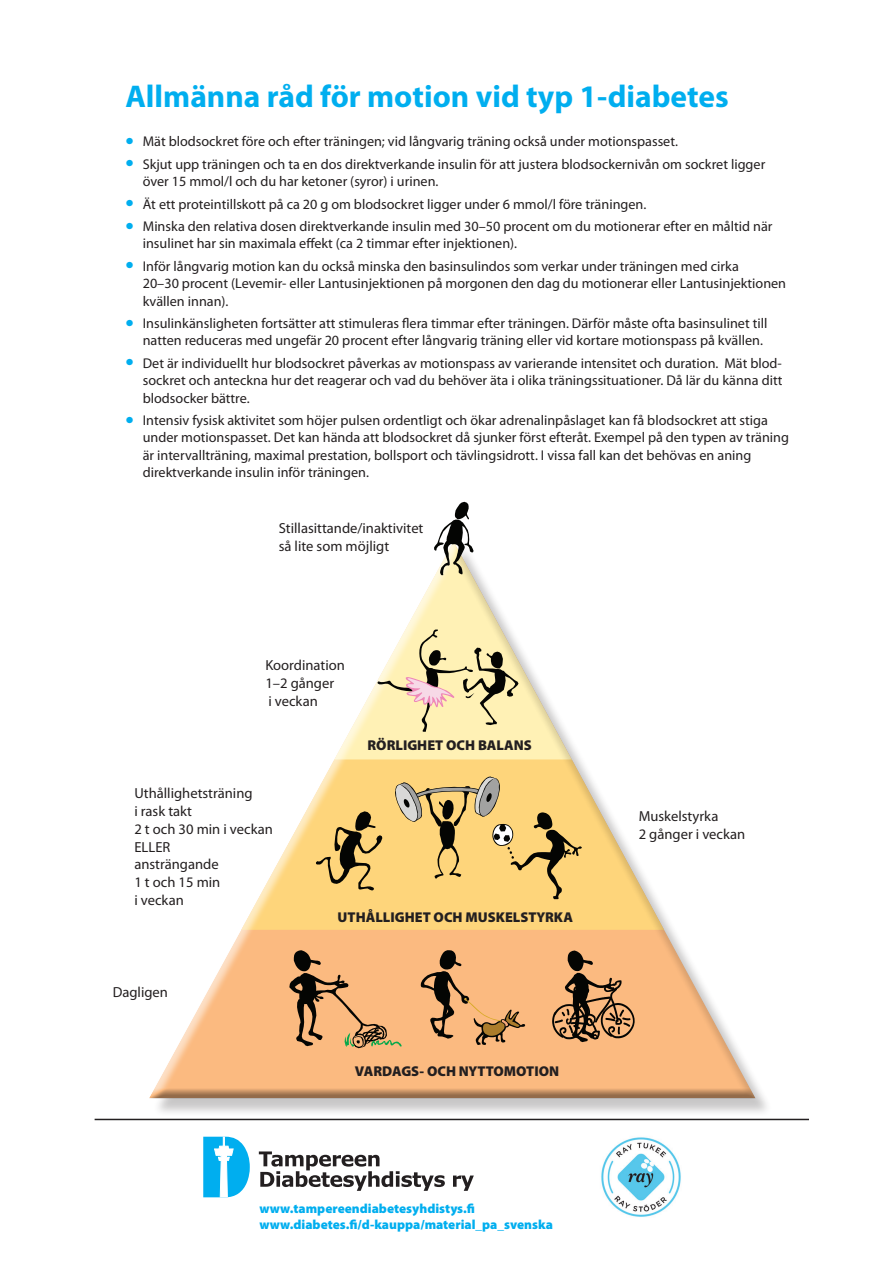
<style>
.page{position:relative;width:893px;height:1263px;background:#fff}
.page>*{position:absolute;margin:0;border:0;box-sizing:border-box;transform-origin:0 0}
.t1{font:700 31.5px "Myriad Pro";color:#00aeef}
.t2{font:14.55px/17.9px "Myriad Pro";color:#231f20}
.t3{font:900 14.25px "Myriad Pro";color:#231f20}
.t4{font:14.1px/17.2px "Myriad Pro";color:#231f20}
.t5{font:900 13.2px/16.5px "Myriad Pro";color:#00aeef}
.s1{font-weight:600;font-size:26.85px;color:#00aeef}
</style>
<div class="page">
<img style="left:601px;top:1137px;width:80px;height:80px">
<svg style="left:203px;top:1137px;width:47px;height:60px"></svg>
<svg style="left:453px;top:1175px;width:21px;height:16px"></svg>
<svg style="left:259px;top:1151px;width:186px;height:40px"></svg>
<hr style="left:95px;top:1119px;width:714px;height:1px;background:#231f20">
<div style="left:152px;top:545px;width:621px;height:572px;background:#231f20;opacity:.25"></div>
<div style="left:147px;top:539px;width:609px;height:559px;background:#231f20;opacity:.48"></div>
<svg style="left:421px;top:950px;width:104px;height:95px;background:#d29c6a"></svg>
<svg style="left:316px;top:811px;width:66px;height:79px;background:#c0a15d"></svg>
<svg style="left:395px;top:776px;width:187px;height:123px;background:#debc72"></svg>
<svg style="left:434px;top:502px;width:40px;height:73px"></svg>
<svg style="left:289px;top:950px;width:113px;height:98px;background:#cd9a69"></svg>
<svg style="left:552px;top:950px;width:83px;height:92px;background:#b3855b"></svg>
<svg style="left:378px;top:629px;width:140px;height:103px;background:#e1d4a8"></svg>
<h1 class="t1" style="left:125px;top:79px;width:605px">Allmänna råd för motion vid typ 1-diabetes</h1>
<p class="t4" style="left:125px;top:133px;width:554px"><span class="s1">•</span> Mät blodsockret före och efter träningen; vid långvarig träning också under motionspasset.</p>
<p class="t4" style="left:143px;top:156px;width:624px;text-indent:-17px"><span class="s1">•</span> Skjut upp träningen och ta en dos direktverkande insulin för att justera blodsockernivån om sockret ligger över 15 mmol/l och du har ketoner (syror) i urinen.</p>
<p class="t4" style="left:125px;top:195px;width:522px"><span class="s1">•</span> Ät ett proteintillskott på ca 20 g om blodsockret ligger under 6 mmol/l före träningen.</p>
<p class="t4" style="left:143px;top:218px;width:631px;text-indent:-17px"><span class="s1">•</span> Minska den relativa dosen direktverkande insulin med 30–50 procent om du motionerar efter en måltid när insulinet har sin maximala effekt (ca 2 timmar efter injektionen).</p>
<p class="t4" style="left:143px;top:258px;width:645px;text-indent:-17px"><span class="s1">•</span> Inför långvarig motion kan du också minska den basinsulindos som verkar under träningen med cirka<br>20–30 procent (Levemir- eller Lantusinjektionen på morgonen den dag du motionerar eller Lantusinjektionen kvällen innan).</p>
<p class="t4" style="left:143px;top:315px;width:626px;text-indent:-17px"><span class="s1">•</span> Insulinkänsligheten fortsätter att stimuleras flera timmar efter träningen. Därför måste ofta basinsulinet till natten reduceras med ungefär 20 procent efter långvarig träning eller vid kortare motionspass på kvällen.</p>
<p class="t4" style="left:143px;top:355px;width:641px;text-align:justify;text-indent:-17px"><span class="s1">•</span> Det är individuellt hur blodsockret påverkas av motionspass av varierande intensitet och duration. Mät blod&shy;sockret och anteckna hur det reagerar och vad du behöver äta i olika träningssituationer. Då lär du känna ditt blodsocker bättre.</p>
<p class="t4" style="left:143px;top:412px;width:648px;text-indent:-17px"><span class="s1">•</span> Intensiv fysisk aktivitet som höjer pulsen ordentligt och ökar adrenalinpåslaget kan få blodsockret att stiga under motionspasset. Det kan hända att blodsockret då sjunker först efteråt. Exempel på den typen av träning är intervallträning, maximal prestation, bollsport och tävlingsidrott. I vissa fall kan det behövas en aning direktverkande insulin inför träningen.</p>
<p class="t2" style="left:279px;top:519px;width:146px">Stillasittande/inaktivitet så lite som möjligt</p>
<p class="t2" style="left:265px;top:656px;width:81px">Koordination<br>1–2 gånger<br>i veckan</p>
<p class="t2" style="left:134px;top:784px;width:140px">Uthållighetsträning<br>i rask takt<br>2 t och 30 min i veckan<br>ELLER<br>ansträngande<br>1 t och 15 min<br>i veckan</p>
<p class="t3" style="left:368px;top:737px;width:166px">RÖRLIGHET OCH BALANS</p>
<p class="t2" style="left:113px;top:983px;width:57px">Dagligen</p>
<p class="t3" style="left:338px;top:909px;width:237px">UTHÅLLIGHET OCH MUSKELSTYRKA</p>
<p class="t3" style="left:355px;top:1063px;width:206px">VARDAGS- OCH NYTTOMOTION</p>
<p class="t5" style="left:259px;top:1200px;width:295px">www.tampereendiabetesyhdistys.fi www.diabetes.fi/d-kauppa/material_pa_svenska</p>
<p class="t2" style="left:639px;top:808px;width:108px">Muskelstyrka<br>2 gånger i veckan</p>
</div>
